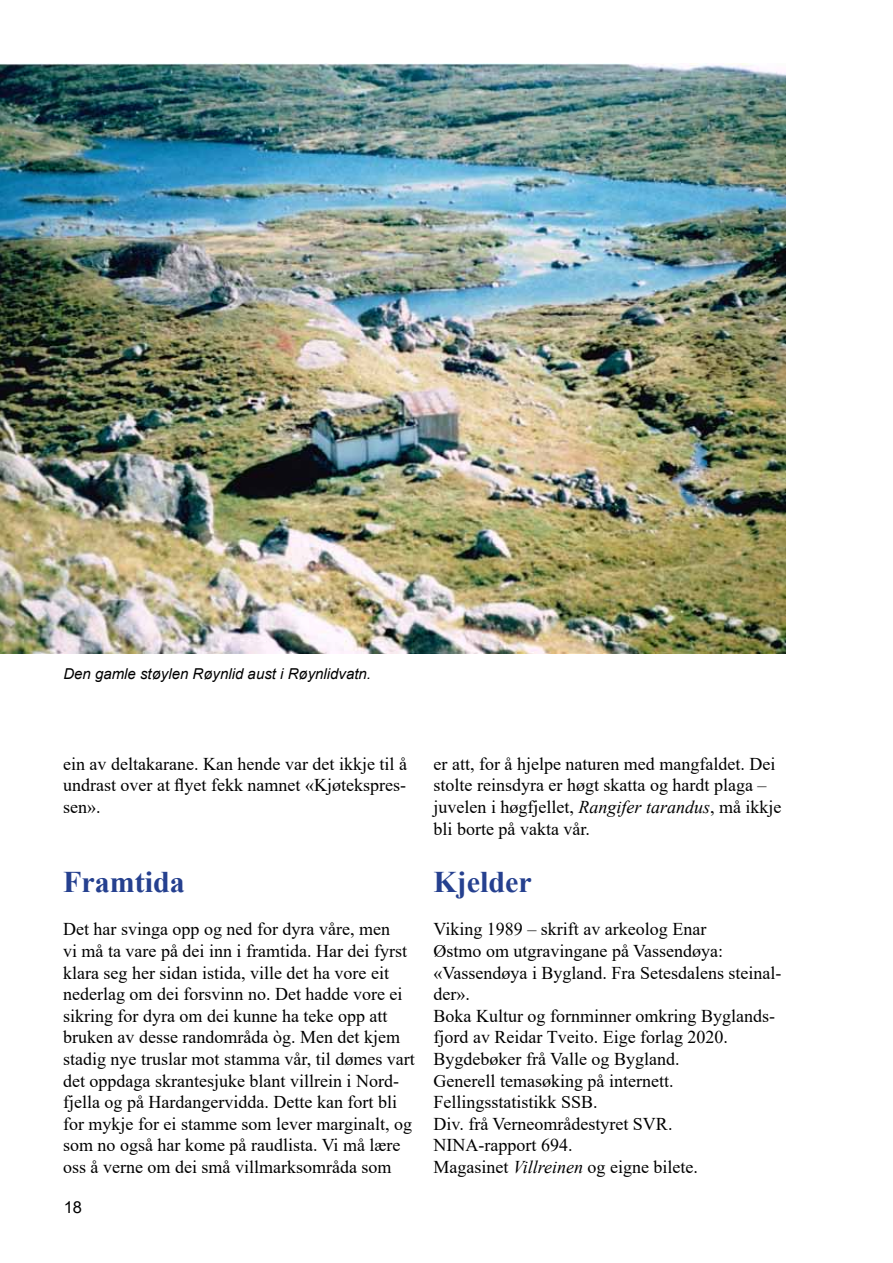
<style>
.page{position:relative;width:893px;height:1263px;background:#fff}
.page>*{position:absolute;margin:0;border:0;box-sizing:border-box;transform-origin:0 0}
.t1{font:700 30px "Times New Roman";color:#25408f}
.t2{font:18px/21.6px "Times New Roman";color:#000}
.t3{font:16.5px "Arial";color:#000}
.t4{font:italic 15px "Arial";color:#000}
.s1{font-style:italic}
</style>
<div class="page">
<img style="left:0;top:64px;width:786px;height:590px">
<p class="t4" style="left:63px;top:664px;width:309px">Den gamle støylen Røynlid aust i Røynlidvatn.</p>
<p class="t2" style="left:63px;top:752px;width:345px;text-align:justify">ein av deltakarane. Kan hende var det ikkje til å undrast over at flyet fekk namnet «Kjøtekspres&shy;sen».</p>
<h1 class="t1" style="left:63px;top:860px;width:123px">Framtida</h1>
<p class="t2" style="left:63px;top:918px;width:353px">Det har svinga opp og ned for dyra våre, men<br>vi må ta vare på dei inn i framtida. Har dei fyrst klara seg her sidan istida, ville det ha vore eit nederlag om dei forsvinn no. Det hadde vore ei sikring for dyra om dei kunne ha teke opp att bruken av desse randområda òg. Men det kjem stadig nye truslar mot stamma vår, til dømes vart det oppdaga skrantesjuke blant villrein i Nord&shy;fjella og på Hardangervidda. Dette kan fort bli for mykje for ei stamme som lever marginalt, og som no også har kome på raudlista. Vi må lære oss å verne om dei små villmarksområda som</p>
<p class="t3" style="left:64px;top:1196px;width:20px">18</p>
<p class="t2" style="left:433px;top:752px;width:349px">er att, for å hjelpe naturen med mangfaldet. Dei stolte reinsdyra er høgt skatta og hardt plaga – juvelen i høgfjellet, <span class="s1">Rangifer tarandus</span>, må ikkje bli borte på vakta vår.</p>
<h1 class="t1" style="left:433px;top:860px;width:100px">Kjelder</h1>
<p class="t2" style="left:433px;top:918px;width:349px">Viking 1989 – skrift av arkeolog Enar<br>Østmo om utgravingane på Vassendøya: «Vassendøya i Bygland. Fra Setesdalens steinal&shy;der».<br>Boka Kultur og fornminner omkring Byglands&shy;fjord av Reidar Tveito. Eige forlag 2020.<br>Bygdebøker frå Valle og Bygland.<br>Generell temasøking på internett.<br>Fellingsstatistikk SSB.<br>Div. frå Verneområdestyret SVR.<br>NINA-rapport 694.<br>Magasinet <span class="s1">Villreinen</span> og eigne bilete.</p>
</div>
